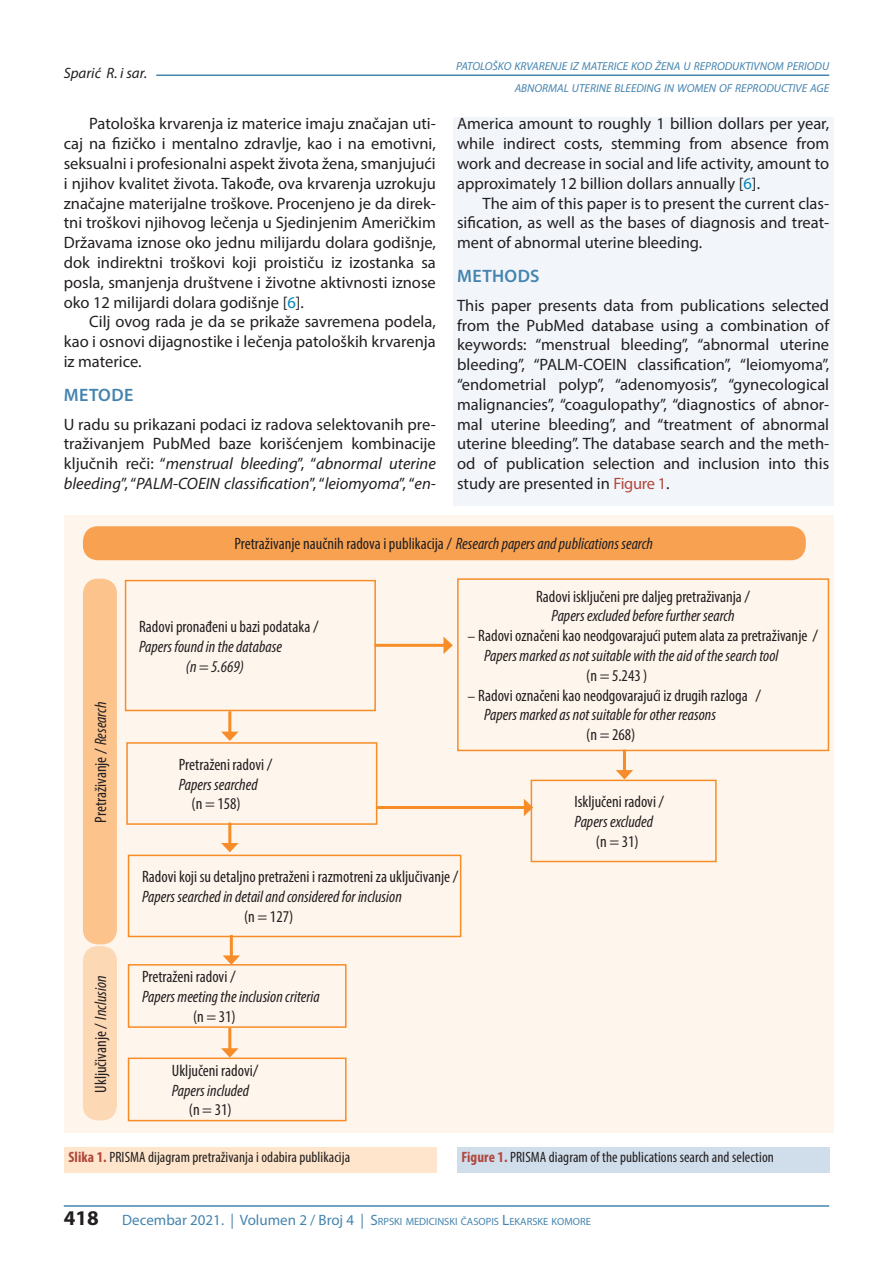
<style>
.page{position:relative;width:893px;height:1263px;background:#fff}
.page>*{position:absolute;margin:0;border:0;box-sizing:border-box;transform-origin:0 0}
.t1{font:700 21px "Myriad Pro";color:#231f20}
.t2{font:600 18px "Myriad Pro";letter-spacing:.02em;color:#4584af}
.t3{font:16.5px/19.8px "Myriad Pro";color:#231f20;text-align:justify}
.t4{font:condensed 16.5px/19.8px "Myriad Pro";color:#231f20}
.t5{font:italic condensed 16.5px/19.8px "Myriad Pro";color:#231f20}
.t6{font:condensed 15px "Myriad Pro";letter-spacing:.005em;color:#231f20}
.t7{font:italic 15px "Myriad Pro";color:#231f20}
.t8{font:italic 11.55px/21.3px "Myriad Pro";color:#4584af;text-align:right}
.t9{font:10.5px "Myriad Pro";color:#4584af}
.s1{color:#0084ba}
.s2{font-style:italic}
.s3{color:#b1473d}
.s4{font-stretch:normal}
.s5{font-family:"Minion Pro";font-stretch:normal}
.s6{font-style:normal}
.s7{font-style:normal;font-stretch:normal}
.s8{font-weight:700;color:#b1473d}
.s9{font-size:15px}
</style>
<div class="page">
<div style="left:453px;top:117px;width:380px;height:1057px;background:#f2f6fa"></div>
<hr style="left:64px;top:1205px;width:765px;height:2px;background:#4584af">
<hr style="left:156px;top:75px;width:673px;height:1px;background:#4584af">
<div style="left:49px;top:506px;width:816px;height:684px;background:#fff"></div>
<div style="left:64px;top:515px;width:769px;height:617px;background:#fef5ec"></div>
<div style="left:64px;top:1147px;width:372px;height:25px;background:#fee5cb"></div>
<div style="left:457px;top:1147px;width:372px;height:25px;background:#d0ddeb"></div>
<div style="left:83px;top:526px;width:723px;height:34px;background:#f8a251;border-radius:15px"></div>
<div style="left:83px;top:579px;width:34px;height:365px;background:#fcc38c;border-radius:15px"></div>
<div style="left:125px;top:580px;width:251px;height:131px;border:2px solid #f68d28"></div>
<div style="left:83px;top:946px;width:34px;height:174px;background:#fdd8b5;border-radius:15px"></div>
<div style="left:457px;top:578px;width:372px;height:173px;border:2px solid #f68d28"></div>
<div style="left:126px;top:742px;width:251px;height:83px;border:2px solid #f68d28"></div>
<div style="left:531px;top:780px;width:186px;height:82px;border:2px solid #f68d28"></div>
<hr style="left:374px;top:644px;width:72px;height:3px;background:#f68d28">
<svg style="left:443px;top:637px;width:10px;height:17px"></svg>
<hr style="left:623px;top:750px;width:3px;height:23px;background:#f68d28">
<svg style="left:616px;top:770px;width:17px;height:9px"></svg>
<hr style="left:228px;top:711px;width:3px;height:23px;background:#f68d28">
<svg style="left:221px;top:732px;width:17px;height:9px"></svg>
<hr style="left:376px;top:806px;width:150px;height:3px;background:#f68d28">
<svg style="left:524px;top:799px;width:9px;height:17px"></svg>
<hr style="left:228px;top:823px;width:3px;height:23px;background:#f68d28">
<svg style="left:221px;top:843px;width:18px;height:9px"></svg>
<div style="left:128px;top:855px;width:333px;height:82px;border:2px solid #f68d28"></div>
<hr style="left:230px;top:935px;width:3px;height:23px;background:#f68d28">
<svg style="left:223px;top:955px;width:17px;height:9px"></svg>
<div style="left:128px;top:964px;width:219px;height:64px;border:2px solid #f68d28"></div>
<div style="left:128px;top:1057px;width:219px;height:64px;border:2px solid #f68d28"></div>
<hr style="left:228px;top:1028px;width:3px;height:23px;background:#f68d28">
<svg style="left:221px;top:1048px;width:18px;height:9px"></svg>
<p class="t7" style="left:64px;top:64px;width:85px">Sparić R. i sar.</p>
<p class="t3" style="left:64px;top:114px;width:374px;text-indent:26px">Patološka krvarenja iz materice imaju značajan uti&shy;caj na fizičko i mentalno zdravlje, kao i na emotivni, seksualni i profesionalni aspekt života žena, smanjujući i njihov kvalitet života. Takođe, ova krvarenja uzrokuju značajne materijalne troškove. Procenjeno je da direk&shy;tni troškovi njihovog lečenja u Sjedinjenim Američkim Državama iznose oko jednu milijardu dolara godišnje, dok indirektni troškovi koji proističu iz izostanka sa posla, smanjenja društvene i životne aktivnosti iznose oko 12 milijardi dolara godišnje [<span class="s1">6</span>].</p>
<p class="t3" style="left:64px;top:312px;width:374px;text-indent:26px">Cilj ovog rada je da se prikaže savremena podela, kao i osnovi dijagnostike i lečenja patoloških krvarenja iz materice.</p>
<p class="t2" style="left:64px;top:384px;width:71px">METODE</p>
<p class="t3" style="left:64px;top:414px;width:374px">U radu su prikazani podaci iz radova selektovanih pre&shy;traživanjem PubMed baze korišćenjem kombinacije ključnih reči: “<span class="s2">menstrual bleeding</span>”, “<span class="s2">abnormal uterine bleeding</span>”, “<span class="s2">PALM</span>-<span class="s2">COEIN classification</span>”, “<span class="s2">leiomyoma</span>”, “<span class="s2">en-</span></p>
<p class="t8" style="left:456px;top:56px;width:374px">PATOLOŠKO KRVARENJE IZ MATERICE KOD ŽENA U REPRODUKTIVNOM PERIODU<br>ABNORMAL UTERINE BLEEDING IN WOMEN OF REPRODUCTIVE AGE</p>
<p class="t3" style="left:457px;top:114px;width:374px">America amount to roughly 1 billion dollars per year, while indirect costs, stemming from absence from work and decrease in social and life activity, amount to approximately 12 billion dollars annually [<span class="s1">6</span>].</p>
<p class="t3" style="left:457px;top:193px;width:374px;text-indent:26px">The aim of this paper is to present the current clas&shy;sification, as well as the bases of diagnosis and treat&shy;ment of abnormal uterine bleeding.</p>
<p class="t2" style="left:457px;top:265px;width:84px">METHODS</p>
<p class="t3" style="left:457px;top:295px;width:374px">This paper presents data from publications selected from the PubMed database using a combination of keywords: “menstrual bleeding”, “abnormal uterine bleeding”, “PALM-COEIN classification”, “leiomyoma”, “endometrial polyp”, “adenomyosis”, “gynecological malignancies”, “coagulopathy”, “diagnostics of abnor&shy;mal uterine bleeding”, and “treatment of abnormal uterine bleeding”. The database search and the meth&shy;od of publication selection and inclusion into this study are presented in <span class="s3">Figure 1</span>.</p>
<p class="t4" style="left:91px;top:823px;width:123px;rotate:-90deg">Pretraživanje<span class="s4">/</span> <span class="s2">Research</span></p>
<p class="t4" style="left:91px;top:1093px;width:119px;rotate:-90deg">Uključivanje <span class="s4">/</span> <span class="s2">Inclusion</span></p>
<p class="t4" style="left:234px;top:534px;width:420px">Pretraživanje naučnih radova i publikacija <span class="s4">/</span> <span class="s2">Research papers and publications search</span></p>
<p class="t4" style="left:139px;top:616px;width:181px">Radovi pronađeni u bazi podataka <span class="s4">/</span></p>
<p class="t5" style="left:139px;top:636px;width:145px">Papers found in the database</p>
<p class="t5" style="left:186px;top:656px;width:60px">(n = 5.669)</p>
<p class="t4" style="left:536px;top:586px;width:216px;text-align:center">Radovi isključeni pre daljeg pretraživanja <span class="s4">/<br></span><span class="s2">Papers excluded before further search</span></p>
<p class="t4" style="left:484px;top:626px;width:336px;text-indent:-17px"><span class="s5">–</span> Radovi označeni kao neodgovarajući putem alata za pretraživanje <span class="s4">/<br></span><span class="s2">Papers marked as not suitable with the aid of the search tool</span></p>
<p class="t4" style="left:586px;top:665px;width:63px">(n = 5.243 )</p>
<p class="t4" style="left:484px;top:685px;width:278px;text-indent:-17px"><span class="s5">–</span> Radovi označeni kao neodgovarajući iz drugih razloga <span class="s4">/<br></span><span class="s2">Papers marked as not suitable for other reasons</span></p>
<p class="t4" style="left:586px;top:725px;width:51px">(n = 268)</p>
<p class="t4" style="left:179px;top:754px;width:95px">Pretraženi radovi <span class="s4">/<br></span><span class="s2">Papers searched</span></p>
<p class="t4" style="left:192px;top:794px;width:51px">(n = 158)</p>
<p class="t4" style="left:575px;top:792px;width:91px">Isključeni radovi <span class="s4">/<br></span><span class="s2">Papers excluded</span></p>
<p class="t4" style="left:596px;top:831px;width:44px">(n = 31)</p>
<p class="t4" style="left:142px;top:867px;width:318px">Radovi koji su detaljno pretraženi i razmotreni za uključivanje <span class="s4">/<br></span><span class="s2">Papers searched in detail and considered for inclusion</span></p>
<p class="t4" style="left:244px;top:906px;width:51px">(n = 127)</p>
<p class="t5" style="left:142px;top:967px;width:179px"><span class="s6">Pretraženi radovi</span> <span class="s7">/<br></span>Papers meeting the inclusion criteria</p>
<p class="t4" style="left:193px;top:1006px;width:44px">(n = 31)</p>
<p class="t4" style="left:172px;top:1060px;width:88px">Uključeni radovi<span class="s4">/<br></span><span class="s2">Papers included</span></p>
<p class="t4" style="left:189px;top:1100px;width:44px">(n = 31)</p>
<p class="t6" style="left:69px;top:1148px;width:283px"><span class="s8">Slika 1.</span> PRISMA dijagram pretraživanja i odabira publikacija</p>
<p class="t6" style="left:461px;top:1148px;width:314px"><span class="s8">Figure 1.</span> PRISMA diagram of the publications search and selection</p>
<p class="t1" style="left:64px;top:1204px;width:36px">418</p>
<p class="t9" style="left:122px;top:1215px;width:470px"><span class="s9">Decembar 2021. | Volumen 2 / Broj 4 |</span> <span class="s9">S</span>RPSKI MEDICINSKI ČASOPIS <span class="s9">L</span>EKARSKE KOMORE</p>
</div>
